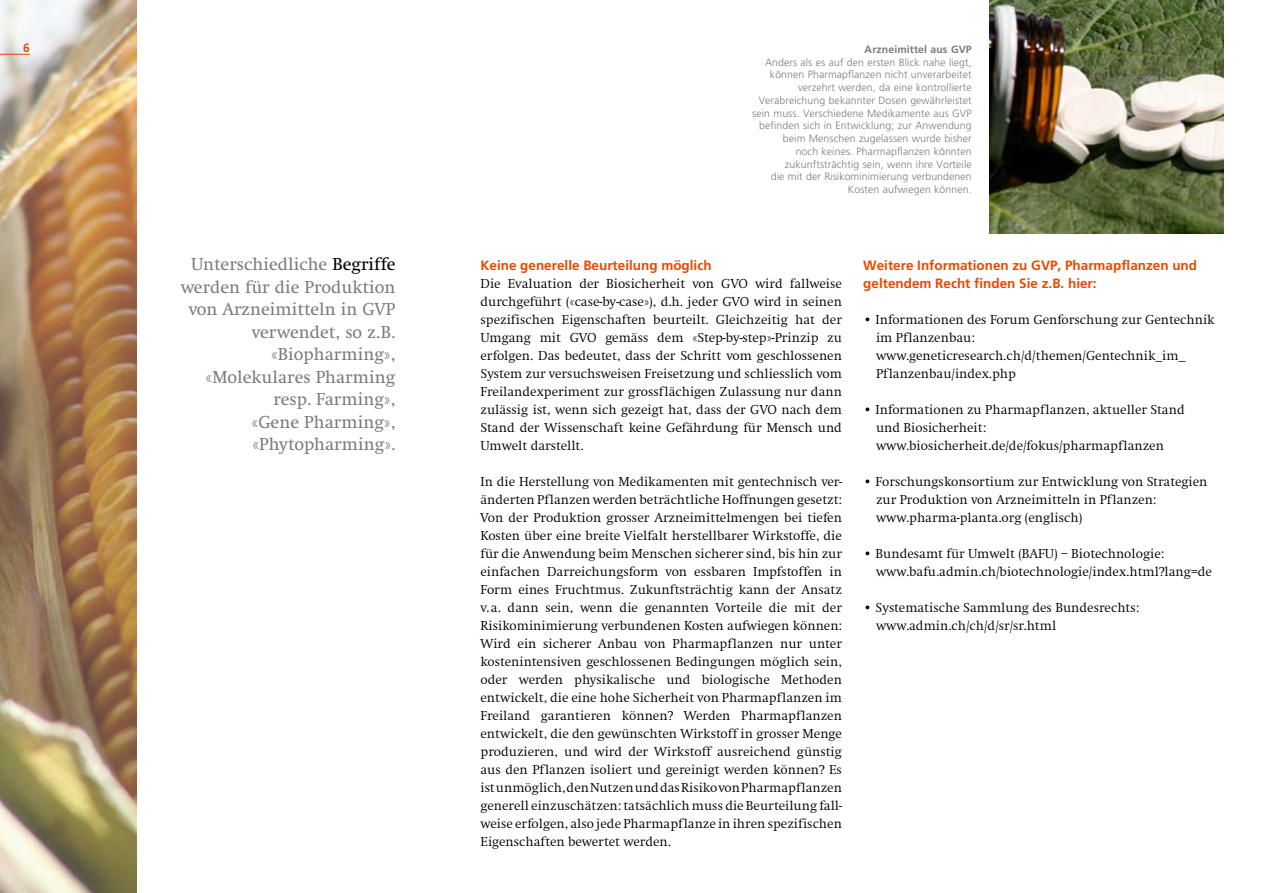
<style>
.page{position:relative;width:1263px;height:893px;background:#fff}
.page>*{position:absolute;margin:0;border:0;box-sizing:border-box;transform-origin:0 0}
.t1{font:18px/22.5px "Swift";color:#7a7b7d;text-align:right}
.t2{font:300 13.5px/18px "Swift";color:#000}
.t3{font:700 13.5px/18px "Frutiger";color:#e84800}
.t4{font:300 10.5px/12.8px "Frutiger";letter-spacing:.01em;color:#7a7b7d;text-align:right}
.t5{font:700 10.5px "Frutiger";letter-spacing:.01em;color:#7a7b7d}
.s1{color:#000}
</style>
<div class="page">
<img style="left:989px;top:0;width:234px;height:234px">
<img style="left:0;top:0;width:136px;height:893px">
<hr style="left:0;top:54px;width:30px;height:1px;background:#e84800">
<svg style="left:24px;top:43px;width:5px;height:9px"></svg>
<h1 class="t1" style="left:181px;top:253px;width:216px">Unterschiedliche <span class="s1">Begriffe </span>werden für die Produktion von Arzneimitteln in GVP verwendet, so z.B. «Biopharming», «Molekulares Pharming resp. Farming»,<br>«Gene Pharming», «Phytopharming».</h1>
<p class="t5" style="left:865px;top:43px;width:109px">Arzneimittel aus GVP</p>
<p class="t4" style="left:752px;top:56px;width:221px">Anders als es auf den ersten Blick nahe liegt, können Pharmapflanzen nicht unverarbeitet verzehrt werden, da eine kontrollierte Verabreichung bekannter Dosen gewährleistet sein muss. Verschiedene Medikamente aus GVP befinden sich in Entwicklung; zur Anwendung beim Menschen zugelassen wurde bisher<br>noch keines. Pharmapflanzen könnten zukunftsträchtig sein, wenn ihre Vorteile<br>die mit der Risiko-minimierung verbundenen Kosten aufwiegen können.</p>
<p class="t3" style="left:480px;top:256px;width:233px">Keine generelle Beurteilung möglich</p>
<p class="t2" style="left:480px;top:275px;width:363px;text-align:justify">Die Evaluation der Biosicherheit von GVO wird fallweise durchgeführt («case-by-case»), d.h. jeder GVO wird in seinen spezifischen Eigenschaften beurteilt. Gleichzeitig hat der Umgang mit GVO gemäss dem «Step-by-step»-Prinzip zu er-folgen. Das bedeutet, dass der Schritt vom geschlossenen System zur versuchsweisen Freisetzung und schliesslich vom Freilandexperiment zur grossflächigen Zulassung nur dann zulässig ist, wenn sich gezeigt hat, dass der GVO nach dem Stand der Wissenschaft keine Gefährdung für Mensch und Umwelt darstellt.</p>
<p class="t2" style="left:480px;top:473px;width:363px;text-align:justify">In die Herstellung von Medikamenten mit gentechnisch ver&shy;änderten Pflanzen werden beträchtliche Hoffnungen gesetzt:<br>Von der Produktion grosser Arzneimittelmengen bei tiefen Kos-ten über eine breite Vielfalt herstellbarer Wirkstoffe, die für die Anwendung beim Menschen sicherer sind, bis hin zur einfachen Darreichungsform von essbaren Impfstoffen in Form eines Frucht-mus. Zukunftsträchtig kann der Ansatz v.a. dann sein, wenn die genannten Vorteile die mit der Risikominimierung verbundenen Kosten aufwiegen können:<br>Wird ein sicherer Anbau von Phar-mapflanzen nur unter kostenintensiven geschlossenen Bedin-gungen möglich sein, oder werden physikalische und biologische Methoden entwickelt, die eine hohe Sicherheit von Pharma-pflanzen im Freiland garantieren können? Werden Pharma-pflanzen entwickelt, die den gewünschten Wirkstoff in grosser Menge produzieren, und wird der Wirkstoff ausreichend günstig aus den Pflanzen isoliert und gereinigt werden können? Es ist unmöglich, den Nutzen und das Risiko von Pharmapflanzen generell einzuschätzen: tatsächlich muss die Beurteilung fall&shy;weise erfolgen, also jede Pharmapflanze in ihren spezifischen Eigenschaften bewertet werden.</p>
<p class="t3" style="left:863px;top:256px;width:335px">Weitere Informationen zu GVP, Pharmapflanzen und geltendem Recht finden Sie z.B. hier:</p>
<p class="t2" style="left:876px;top:311px;width:340px;text-indent:-13px">• Informationen des Forum Genforschung zur Gentechnik im Pflanzenbau: www.geneticresearch.ch/d/themen/Gentechnik_im_ Pflanzenbau/index.php</p>
<p class="t2" style="left:876px;top:401px;width:310px;text-indent:-13px">• Informationen zu Pharmapflanzen, aktueller Stand und Biosicherheit: www.biosicherheit.de/de/fokus/pharmapflanzen</p>
<p class="t2" style="left:876px;top:473px;width:333px;text-indent:-13px">• Forschungskonsortium zur Entwicklung von Strategien zur Produktion von Arzneimitteln in Pflanzen: www.pharma-planta.org (englisch)</p>
<p class="t2" style="left:876px;top:545px;width:337px;text-indent:-13px">• Bundesamt für Umwelt (BAFU) – Biotechnologie: www.bafu.admin.ch/biotechnologie/index.html?lang=de</p>
<p class="t2" style="left:876px;top:599px;width:265px;text-indent:-13px">• Systematische Sammlung des Bundesrechts: www.admin.ch/ch/d/sr/sr.html</p>
</div>
